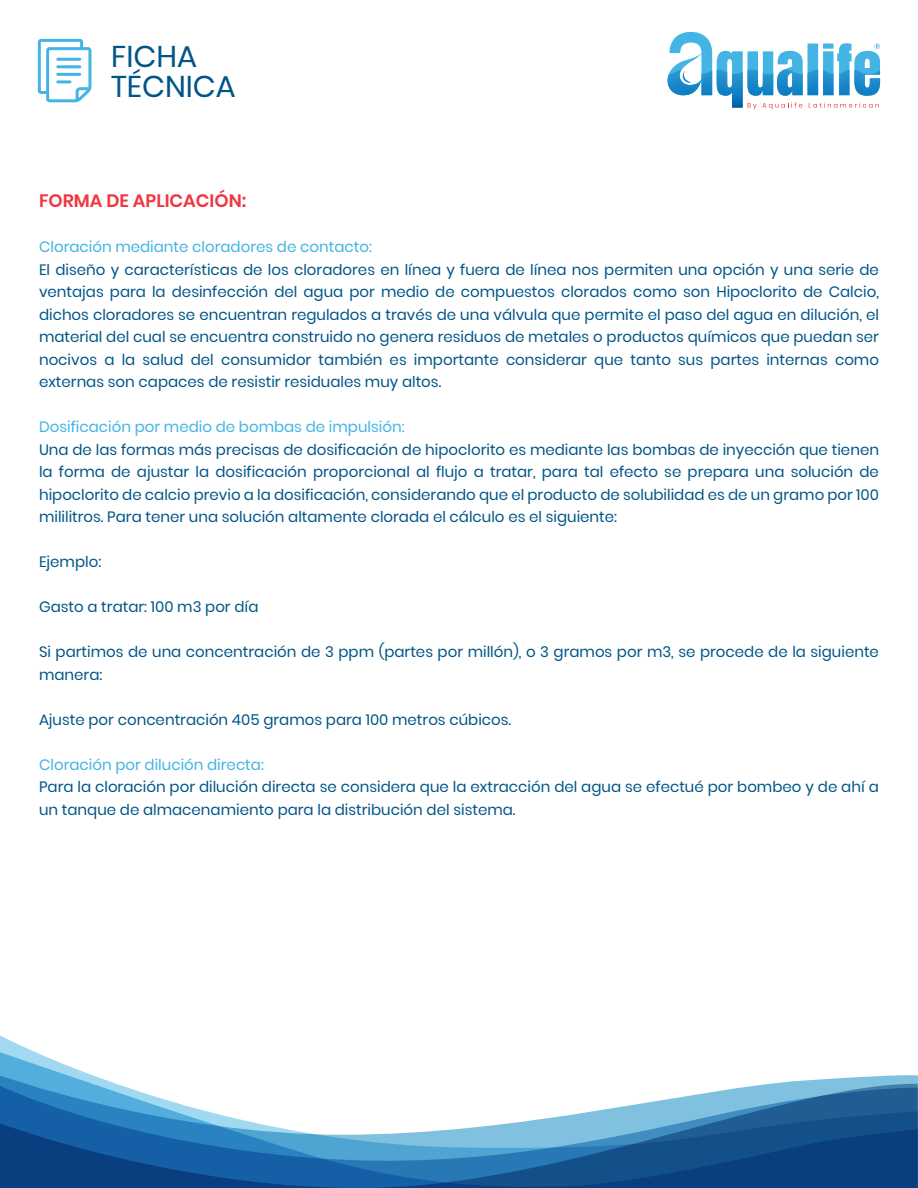
<style>
.page{position:relative;width:918px;height:1188px;background:#fff}
.page>*{position:absolute;margin:0;border:0;box-sizing:border-box;transform-origin:0 0}
.t1{font:30px/30px "Poppins";color:#005587}
.t2{font:600 18px "Poppins";color:#ef3742}
.t3{font:15px/22.5px "Poppins";color:#005587;text-align:justify}
.t4{font:15px "Poppins";color:#43b4e3}
</style>
<div class="page">
<svg style="left:0;top:1052px;width:91px;height:23px"></svg>
<svg style="left:0;top:1075px;width:918px;height:9px"></svg>
<svg style="left:0;top:1084px;width:918px;height:104px"></svg>
<svg style="left:668px;top:32px;width:212px;height:77px"></svg>
<svg style="left:38px;top:39px;width:53px;height:63px"></svg>
<h1 class="t1" style="left:111px;top:41px;width:126px">FICHA<br>TÉCNICA</h1>
<p class="t2" style="left:39px;top:190px;width:209px">FORMA DE APLICACIÓN:</p>
<p class="t4" style="left:39px;top:238px;width:334px">Cloración mediante cloradores de contacto:</p>
<p class="t3" style="left:39px;top:258px;width:842px">El diseño y características de los cloradores en línea y fuera de línea nos permiten una opción y una serie de ventajas para la desinfección del agua por medio de compuestos clorados como son Hipoclorito de Calcio, dichos cloradores se encuentran regulados a través de una válvula que permite el paso del agua en dilución, el material del cual se encuentra construido no genera residuos de metales o productos químicos que puedan ser nocivos a la salud del consumidor también es importante considerar que tanto sus partes internas como externas son capaces de resistir residuales muy altos.</p>
<p class="t4" style="left:39px;top:418px;width:367px">Dosificación por medio de bombas de impulsión:</p>
<p class="t3" style="left:39px;top:438px;width:841px">Una de las formas más precisas de dosificación de hipoclorito es mediante las bombas de inyección que tienen la forma de ajustar la dosificación proporcional al flujo a tratar, para tal efecto se prepara una solución de hipoclorito de calcio previo a la dosificación, considerando que el producto de solubilidad es de un gramo por 100 mililitros. Para tener una solución altamente clorada el cálculo es el siguiente:</p>
<p class="t3" style="left:39px;top:551px;width:64px">Ejemplo:</p>
<p class="t3" style="left:39px;top:596px;width:221px">Gasto a tratar: 100 m3 por día</p>
<p class="t3" style="left:39px;top:641px;width:841px">Si partimos de una concentración de 3 ppm (partes por millón), o 3 gramos por m3, se procede de la siguiente manera:</p>
<p class="t3" style="left:39px;top:708px;width:474px">Ajuste por concentración 405 gramos para 100 metros cúbicos.</p>
<p class="t4" style="left:39px;top:756px;width:226px">Cloración por dilución directa:</p>
<p class="t3" style="left:39px;top:776px;width:841px">Para la cloración por dilución directa se considera que la extracción del agua se efectué por bombeo y de ahí a un tanque de almacenamiento para la distribución del sistema.</p>
</div>
